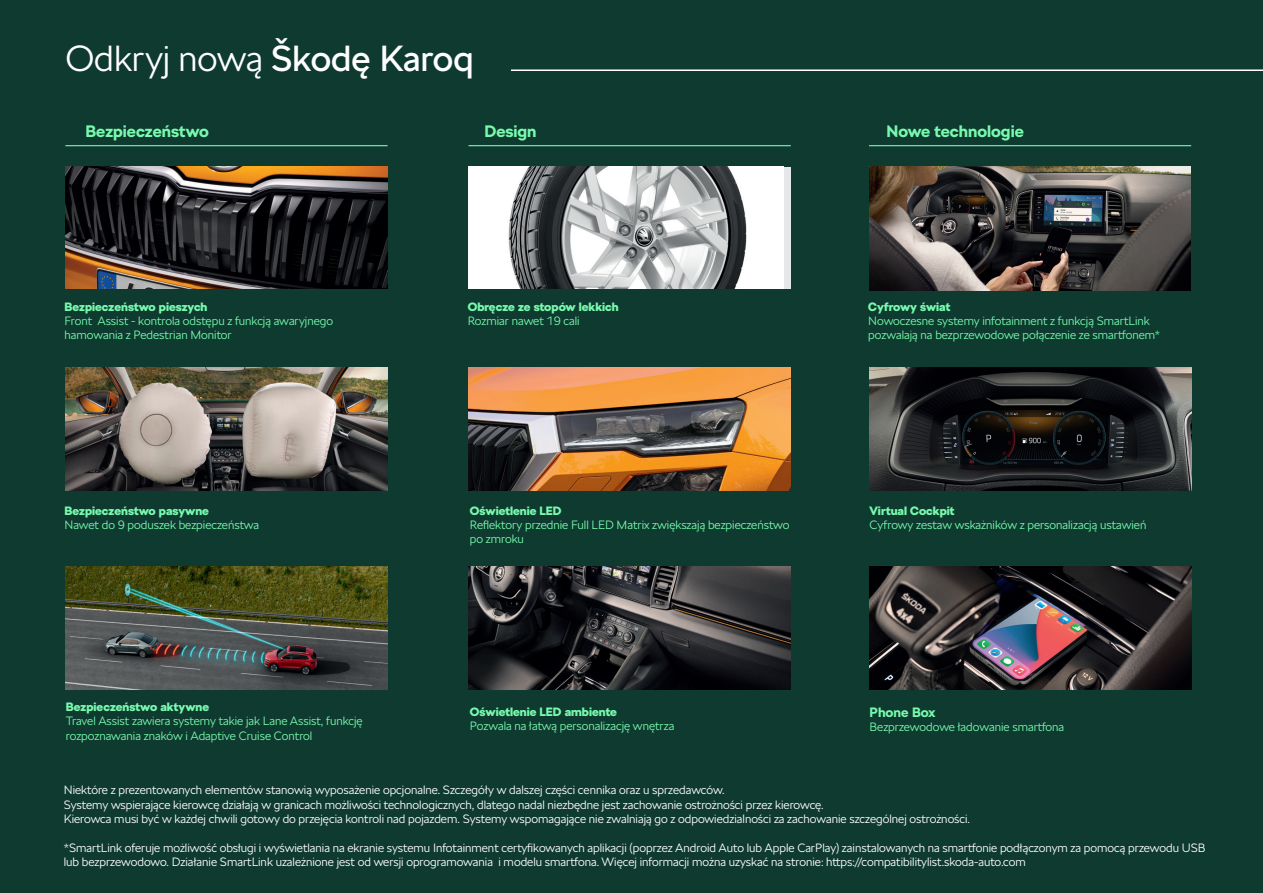
<style>
.page{position:relative;width:1263px;height:893px;background:#0e3a2f}
.page>*{position:absolute;margin:0;border:0;box-sizing:border-box;transform-origin:0 0}
._04_Subhead_17pt{font:300 36px "SKODA Next";color:#fff}
._04_Subhead_17pt-2{font:700 16.5px "SKODA Next";color:#78faae}
.t1{font:700 13.5px "SKODA Next";color:#78faae}
.t2{font:300 12px/14.4px "SKODA Next";color:#fff}
._04_Subhead_17pt-3{font:300 12px/14.4px "SKODA Next";color:#78faae}
._04_Subhead_17pt-4{font:900 12px "SKODA Next";color:#78faae}
.s1{font-weight:400}
.s2{font-weight:900}
</style>
<div class="page">
<img style="left:65px;top:166px;width:323px;height:123px">
<img style="left:65px;top:368px;width:323px;height:122px">
<hr style="left:65px;top:145px;width:323px;height:1px;background:#78faae">
<img style="left:65px;top:567px;width:323px;height:122px">
<hr style="left:511px;top:69px;width:752px;height:2px;background:#fff">
<div style="left:469px;top:168px;width:322px;height:121px;background:#e6e7e9"></div>
<img style="left:469px;top:368px;width:322px;height:122px">
<img style="left:469px;top:567px;width:322px;height:122px">
<hr style="left:469px;top:145px;width:322px;height:1px;background:#78faae">
<img style="left:869px;top:567px;width:322px;height:122px">
<img style="left:869px;top:166px;width:322px;height:125px">
<img style="left:869px;top:368px;width:322px;height:122px">
<hr style="left:869px;top:145px;width:322px;height:1px;background:#78faae">
<img style="left:469px;top:166px;width:315px;height:123px">
<p class="_04_Subhead_17pt" style="left:65px;top:34px;width:410px">Odkryj nową <span class="s1">Škodę Karoq</span></p>
<p class="_04_Subhead_17pt-2" style="left:85px;top:120px;width:125px">Bezpieczeństwo</p>
<p class="_04_Subhead_17pt-2" style="left:485px;top:120px;width:53px">Design</p>
<p class="_04_Subhead_17pt-2" style="left:887px;top:120px;width:139px">Nowe technologie</p>
<p class="_04_Subhead_17pt-4" style="left:64px;top:298px;width:144px">Bezpieczeństwo pieszych</p>
<p class="_04_Subhead_17pt-3" style="left:64px;top:314px;width:270px">Front Assist - kontrola odstępu z funkcją awaryjnego hamowania z Pedestrian Monitor</p>
<p class="_04_Subhead_17pt-4" style="left:468px;top:298px;width:152px">Obręcze ze stopów lekkich</p>
<p class="_04_Subhead_17pt-3" style="left:468px;top:314px;width:113px">Rozmiar nawet 19 cali</p>
<p class="_04_Subhead_17pt-4" style="left:868px;top:298px;width:84px">Cyfrowy świat</p>
<p class="_04_Subhead_17pt-3" style="left:868px;top:314px;width:293px">Nowoczesne systemy infotainment z funkcją SmartLink pozwalają na bezprzewodowe połączenie ze smartfonem*</p>
<p class="_04_Subhead_17pt-4" style="left:64px;top:502px;width:146px">Bezpieczeństwo pasywne</p>
<p class="_04_Subhead_17pt-3" style="left:64px;top:518px;width:196px">Nawet do 9 poduszek bezpieczeństwa</p>
<p class="_04_Subhead_17pt-3" style="left:470px;top:503px;width:321px"><span class="s2">Oświetlenie LED<br></span>Reflektory przednie Full LED Matrix zwiększają bezpieczeństwo po zmroku</p>
<p class="_04_Subhead_17pt-4" style="left:870px;top:502px;width:86px">Virtual Cockpit</p>
<p class="_04_Subhead_17pt-3" style="left:870px;top:518px;width:278px">Cyfrowy zestaw wskażników z personalizacją ustawień</p>
<p class="_04_Subhead_17pt-4" style="left:66px;top:698px;width:145px">Bezpieczeństwo aktywne</p>
<p class="_04_Subhead_17pt-3" style="left:66px;top:714px;width:298px">Travel Assist zawiera systemy takie jak Lane Assist, funkcję rozpoznawania znaków i Adaptive Cruise Control</p>
<p class="_04_Subhead_17pt-4" style="left:470px;top:703px;width:149px">Oświetlenie LED ambiente</p>
<p class="_04_Subhead_17pt-3" style="left:470px;top:719px;width:206px">Pozwala na łatwą personalizację wnętrza</p>
<p class="t1" style="left:870px;top:703px;width:67px">Phone Box</p>
<p class="_04_Subhead_17pt-3" style="left:870px;top:720px;width:196px">Bezprzewodowe ładowanie smartfona</p>
<p class="t2" style="left:64px;top:783px;width:908px">Niektóre z prezentowanych elementów stanowią wyposażenie opcjonalne. Szczegóły w dalszej części cennika oraz u sprzedawców.<br>Systemy wspierające kierowcę działają w granicach możliwości technologicznych, dlatego nadal niezbędne jest zachowanie ostrożności przez kierowcę.<br>Kierowca musi być w każdej chwili gotowy do przejęcia kontroli nad pojazdem. Systemy wspomagające nie zwalniają go z odpowiedzialności za zachowanie szczególnej ostrożności.</p>
<p class="t2" style="left:64px;top:841px;width:1143px">*SmartLink oferuje możliwość obsługi i wyświetlania na ekranie systemu Infotainment certyfikowanych aplikacji (poprzez Android Auto lub Apple CarPlay) zainstalowanych na smartfonie podłączonym za pomocą przewodu USB lub bezprzewodowo. Działanie SmartLink uzależnione jest od wersji oprogramowania i modelu smartfona. Więcej informacji można uzyskać na stronie: https://compatibilitylist.skoda-auto.com</p>
</div>
